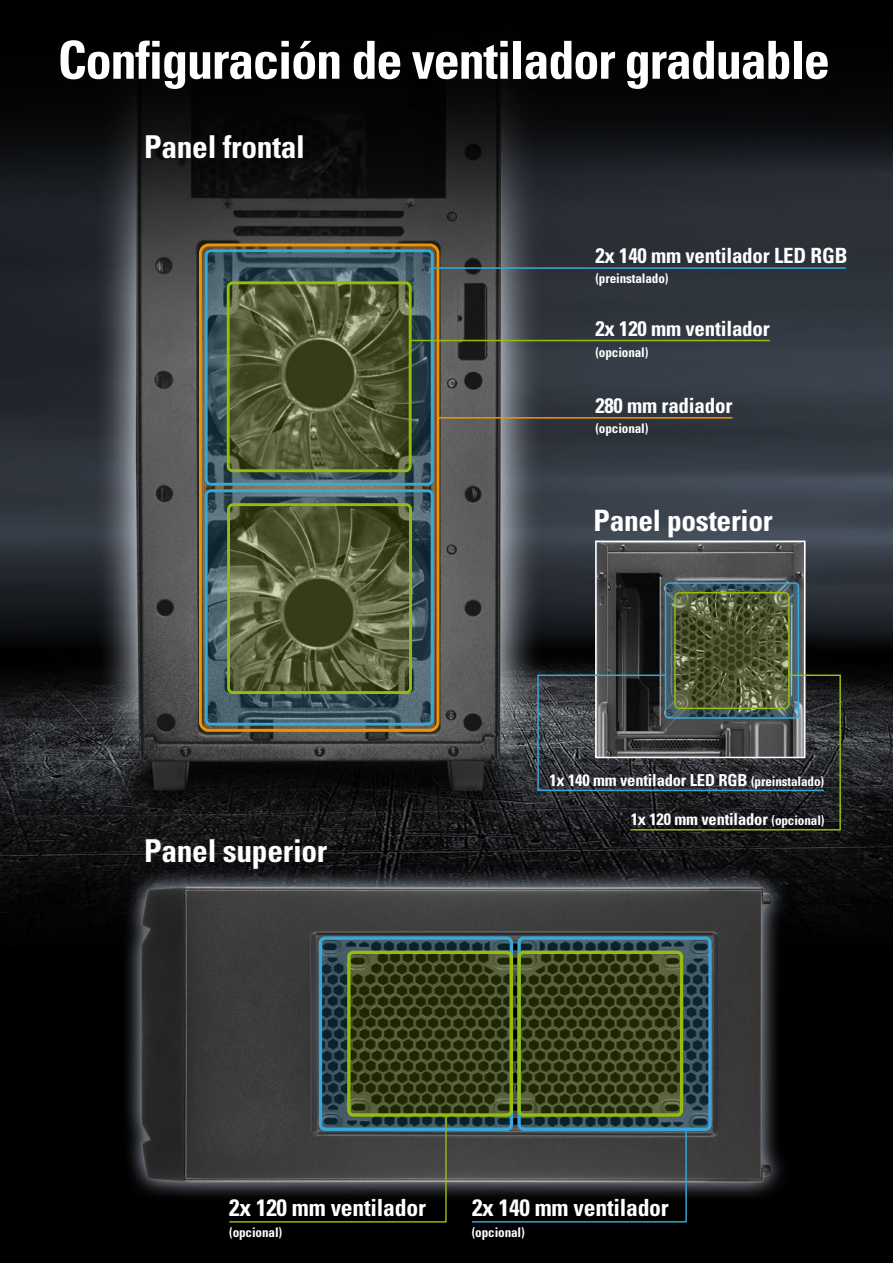
<style>
.page{position:relative;width:893px;height:1263px;background:#fff}
.page>*{position:absolute;margin:0;border:0;box-sizing:border-box;transform-origin:0 0}
.t1{font:700 condensed 52.5px "Univers";letter-spacing:-.025em;color:#fff}
.t2{font:700 condensed 31.5px "Univers";letter-spacing:-.01em;color:#fff}
.t3{font:700 condensed 29.4px "Univers";letter-spacing:-.01em;color:#fff}
.t4{font:700 condensed 23.7px "Univers";letter-spacing:-.01em;color:#fff}
.t5{font:700 condensed 21px "Univers";letter-spacing:-.01em;color:#fff}
.t6{font:700 condensed 16.5px "Univers";letter-spacing:-.01em;color:#fff}
.t7{font:700 condensed 13.2px "Univers";letter-spacing:-.01em;color:#fff}
.s1{font-size:13.2px}
</style>
<div class="page">
<img style="left:0;top:0;width:893px;height:1263px">
<div style="left:517px;top:936px;width:195px;height:195px;border:3px solid #37a8db;border-radius:4px"></div>
<svg style="left:200px;top:245px;width:238px;height:485px;background:#48585c"></svg>
<div style="left:199px;top:243px;width:240px;height:489px;border:3px solid #f19300;border-radius:8px"></div>
<div style="left:205px;top:249px;width:229px;height:237px;border:3px solid #37a8db;border-radius:4px"></div>
<div style="left:205px;top:489px;width:229px;height:237px;border:3px solid #37a8db;border-radius:4px"></div>
<svg style="left:206px;top:251px;width:226px;height:233px;background:#3a5762"></svg>
<svg style="left:229px;top:505px;width:182px;height:187px;background:#545c39"></svg>
<svg style="left:228px;top:283px;width:182px;height:188px;background:#515936"></svg>
<div style="left:227px;top:281px;width:185px;height:191px;border:3px solid #96bd0d;border-radius:4px"></div>
<div style="left:227px;top:503px;width:185px;height:191px;border:3px solid #96bd0d;border-radius:4px"></div>
<hr style="left:438px;top:417px;width:294px;height:2px;background:#f19300">
<hr style="left:432px;top:267px;width:414px;height:2px;background:#37a8db">
<hr style="left:410px;top:340px;width:360px;height:1px;background:#96bd0d">
<svg style="left:228px;top:938px;width:482px;height:285px;background:#343d32"></svg>
<svg style="left:537px;top:583px;width:305px;height:248px;background:#393f3a"></svg>
<div style="left:517px;top:951px;width:166px;height:166px;border:3px solid #96bd0d;border-radius:4px"></div>
<div style="left:347px;top:951px;width:166px;height:166px;border:3px solid #96bd0d;border-radius:4px"></div>
<h1 class="t1" style="left:58px;top:28px;width:774px">Configuración de ventilador graduable</h1>
<h2 class="t2" style="left:144px;top:127px;width:162px">Panel frontal</h2>
<h2 class="t2" style="left:144px;top:832px;width:185px">Panel superior</h2>
<p class="t5" style="left:595px;top:243px;width:254px">2x 140 mm ventilador LED RGB</p>
<p class="t7" style="left:595px;top:270px;width:75px">(preinstalado)</p>
<p class="t5" style="left:595px;top:315px;width:176px">2x 120 mm ventilador</p>
<p class="t7" style="left:595px;top:344px;width:55px">(opcional)</p>
<p class="t5" style="left:595px;top:393px;width:139px">280 mm radiador</p>
<p class="t7" style="left:595px;top:421px;width:55px">(opcional)</p>
<h3 class="t3" style="left:594px;top:503px;width:181px">Panel posterior</h3>
<p class="t6" style="left:549px;top:770px;width:276px">1x 140 mm ventilador LED RGB <span class="s1">(preinstalado)</span></p>
<p class="t6" style="left:631px;top:809px;width:195px">1x 120 mm ventilador <span class="s1">(opcional)</span></p>
<h3 class="t4" style="left:229px;top:1193px;width:198px">2x 120 mm ventilador</h3>
<h3 class="t4" style="left:472px;top:1193px;width:198px">2x 140 mm ventilador</h3>
<p class="t7" style="left:229px;top:1224px;width:55px">(opcional)</p>
<p class="t7" style="left:472px;top:1224px;width:55px">(opcional)</p>
</div>
